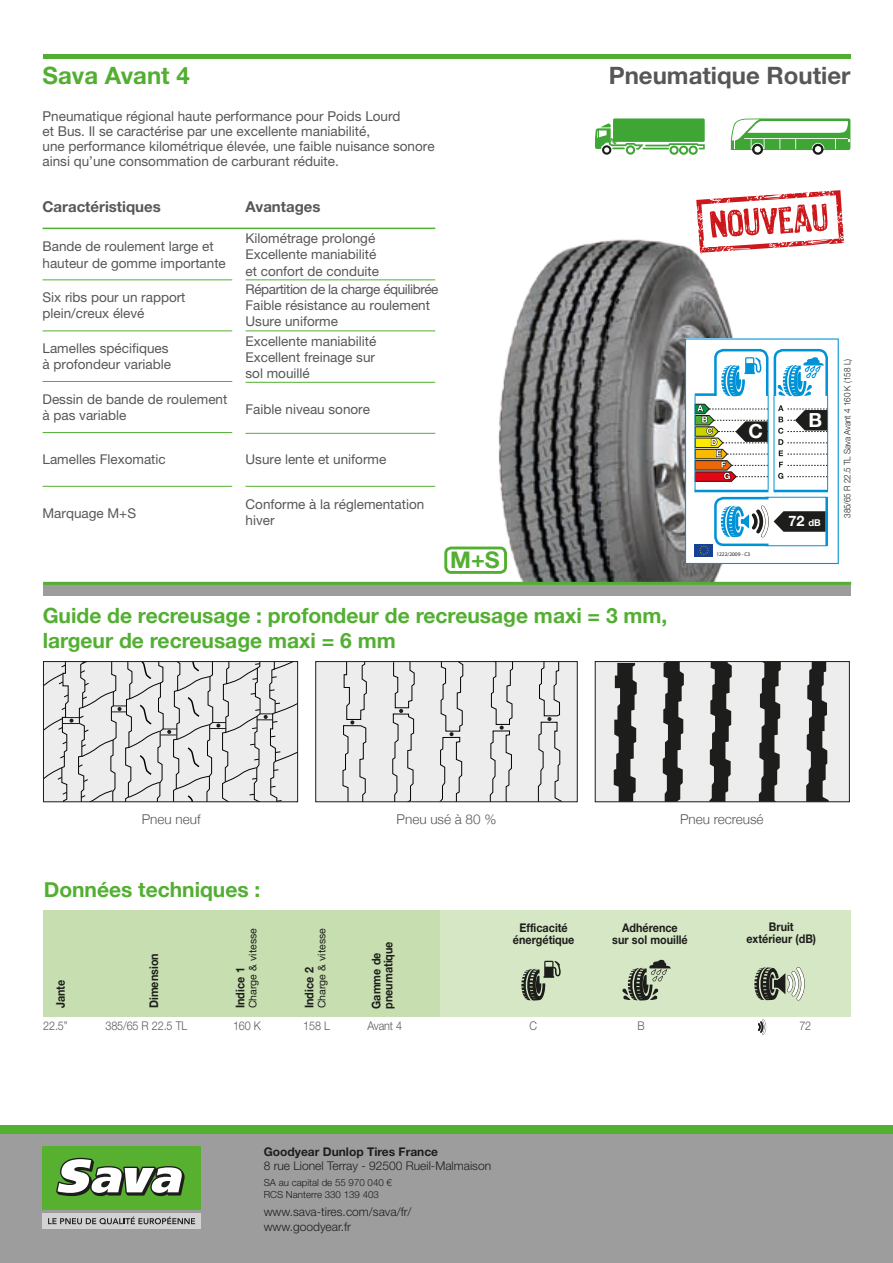
<style>
.page{position:relative;width:893px;height:1263px;background:#fff}
.page>*{position:absolute;margin:0;border:0;box-sizing:border-box;transform-origin:0 0}
.t1{font:700 24px "Helvetica Neue LT Pro";color:#575756}
.t2{font:700 24px "Helvetica Neue LT Pro";color:#53af32}
.t3{font:700 22.95px "Helvetica Neue LT Pro";color:#53af32}
.t4{font:700 21px/25.2px "Helvetica Neue";color:#53af32}
.t5{font:700 19.5px "Helvetica Neue LT Pro";color:#fff}
.t6{font:700 15px "Helvetica Neue LT Pro";color:#575756}
.t7{font:700 14.4px "Helvetica Neue LT Pro";color:#fff}
.t8{font:13.65px/14.9px "Helvetica Neue LT Pro";color:#575756}
.t9{font:13.5px/16.2px "Helvetica Neue LT Pro";color:#575756}
.t10{font:300 13.5px "Helvetica Neue";color:#575756}
.t11{font:700 12px/12px "Helvetica Neue LT Pro";color:#1d1d1b;text-align:center;scale:.9 1}
.t12{font:300 12px/14.4px "Helvetica Neue LT";color:#1d1d1b}
.t13{font:300 12px "Helvetica Neue LT Pro";letter-spacing:-.01em;color:#575756;scale:.9 1}
.t14{font:700 12px "Helvetica Neue LT";color:#1d1d1b}
.t15{font:10.5px "Helvetica Neue LT Pro";color:#1d1d1b}
.t16{font:300 9.75px/11.7px "Helvetica Neue LT";color:#1d1d1b}
.t17{font:700 9.45px "Helvetica Neue LT Pro";color:#fff}
.t18{font:300 9px "Helvetica Neue LT Pro";letter-spacing:-.01em;color:#1d1d1b;scale:.9 1}
.t19{font:5.4px "Helvetica Neue LT Com";color:#1d1d1b}
.s1{font-weight:700}
</style>
<div class="page">
<img style="left:490px;top:239px;width:264px;height:343px">
<div style="left:286px;top:910px;width:565px;height:107px;background:#d6e7c5"></div>
<hr style="left:43px;top:54px;width:807px;height:4px;background:#53af32">
<div style="left:0;top:1130px;width:893px;height:133px;background:#9d9d9d"></div>
<div style="left:0;top:1125px;width:893px;height:9px;background:#53af32"></div>
<div style="left:43px;top:583px;width:808px;height:13px;background:#9d9d9d"></div>
<hr style="left:43px;top:582px;width:808px;height:3px;background:#53af32">
<svg style="left:45px;top:663px;width:251px;height:137px;background:#dbdbdc"></svg>
<div style="left:43px;top:661px;width:255px;height:141px;border:1px solid #1d1d1b"></div>
<div style="left:316px;top:661px;width:261px;height:141px;background:#ededed"></div>
<svg style="left:342px;top:663px;width:219px;height:137px"></svg>
<div style="left:315px;top:661px;width:263px;height:141px;border:1px solid #1d1d1b"></div>
<div style="left:595px;top:661px;width:254px;height:141px;background:#ededed"></div>
<svg style="left:614px;top:663px;width:23px;height:137px"></svg>
<svg style="left:663px;top:663px;width:21px;height:137px"></svg>
<svg style="left:806px;top:663px;width:22px;height:137px"></svg>
<svg style="left:709px;top:663px;width:23px;height:137px"></svg>
<svg style="left:759px;top:663px;width:22px;height:137px"></svg>
<hr style="left:870px;top:661px;width:1px;height:141px;background:#020304">
<div style="left:595px;top:661px;width:255px;height:141px;border:1px solid #1d1d1b"></div>
<svg style="left:521px;top:961px;width:40px;height:39px"></svg>
<svg style="left:622px;top:960px;width:49px;height:40px"></svg>
<svg style="left:754px;top:967px;width:51px;height:33px"></svg>
<div style="left:43px;top:910px;width:396px;height:107px;background:#c7dfb0"></div>
<svg style="left:685px;top:338px;width:154px;height:226px"></svg>
<div style="left:613px;top:118px;width:92px;height:24px;background:#3fa535"></div>
<svg style="left:595px;top:123px;width:110px;height:32px"></svg>
<hr style="left:43px;top:432px;width:189px;height:1px;background:#53af32">
<hr style="left:43px;top:486px;width:189px;height:1px;background:#53af32">
<hr style="left:246px;top:433px;width:189px;height:1px;background:#53af32">
<hr style="left:246px;top:486px;width:189px;height:1px;background:#53af32">
<hr style="left:43px;top:228px;width:392px;height:1px;background:#53af32">
<hr style="left:43px;top:279px;width:189px;height:1px;background:#53af32">
<hr style="left:43px;top:330px;width:189px;height:1px;background:#53af32">
<hr style="left:246px;top:279px;width:189px;height:1px;background:#53af32">
<hr style="left:246px;top:330px;width:189px;height:1px;background:#53af32">
<hr style="left:246px;top:382px;width:189px;height:1px;background:#53af32">
<hr style="left:43px;top:381px;width:189px;height:1px;background:#53af32">
<svg style="left:758px;top:1019px;width:9px;height:16px"></svg>
<div style="left:444px;top:546px;width:63px;height:28px;border:3px solid #53af32;border-radius:5px"></div>
<svg style="left:731px;top:118px;width:119px;height:37px"></svg>
<div style="left:754px;top:146px;width:7px;height:6px;background:#fff;border-radius:50%"></div>
<div style="left:43px;top:1146px;width:158px;height:63px;background:#58b031"></div>
<svg style="left:56px;top:1158px;width:129px;height:38px"></svg>
<div style="left:43px;top:1213px;width:158px;height:16px;background:#d2d2d2"></div>
<svg style="left:48px;top:1216px;width:147px;height:8px"></svg>
<svg style="left:696px;top:190px;width:148px;height:65px"></svg>
<h1 class="t2" style="left:43px;top:60px;width:149px">Sava Avant 4</h1>
<p class="t8" style="left:43px;top:109px;width:394px">Pneumatique régional haute performance pour Poids Lourd<br>et Bus. Il se caractérise par une excellente maniabilité,<br>une performance kilométrique élevée, une faible nuisance sonore ainsi qu’une consommation de carburant réduite.</p>
<p class="t6" style="left:43px;top:197px;width:120px">Caractéristiques</p>
<p class="t6" style="left:246px;top:197px;width:77px">Avantages</p>
<p class="t9" style="left:43px;top:238px;width:185px">Bande de roulement large et hauteur de gomme importante</p>
<p class="t9" style="left:246px;top:230px;width:135px">Kilométrage prolongé<br>Excellente maniabilité et confort de conduite</p>
<p class="t9" style="left:43px;top:289px;width:145px">Six ribs pour un rapport plein/creux élevé</p>
<p class="t9" style="left:246px;top:281px;width:194px">Répartition de la charge équilibrée<br>Faible résistance au roulement<br>Usure uniforme</p>
<p class="t9" style="left:43px;top:340px;width:130px">Lamelles spécifiques à profondeur variable</p>
<p class="t9" style="left:246px;top:333px;width:132px;text-align:justify">Excellente maniabilité Excellent freinage sur sol mouillé</p>
<p class="t9" style="left:43px;top:391px;width:186px">Dessin de bande de roulement à pas variable</p>
<p class="t9" style="left:43px;top:451px;width:125px">Lamelles Flexomatic</p>
<p class="t9" style="left:246px;top:401px;width:126px">Faible niveau sonore</p>
<p class="t9" style="left:246px;top:451px;width:142px">Usure lente et uniforme</p>
<p class="t9" style="left:43px;top:505px;width:95px">Marquage M+S</p>
<p class="t9" style="left:246px;top:496px;width:180px">Conforme à la réglementation hiver</p>
<h2 class="t3" style="left:450px;top:546px;width:51px">M+S</h2>
<h1 class="t1" style="left:609px;top:60px;width:243px">Pneumatique Routier</h1>
<h3 class="t5" style="left:749px;top:419px;width:16px">C</h3>
<p class="t19" style="left:716px;top:551px;width:36px">1222/2009 - <span class="s1">C3</span></p>
<h3 class="t5" style="left:809px;top:408px;width:15px">B</h3>
<p class="t7" style="left:788px;top:512px;width:18px">72</p>
<p class="t17" style="left:808px;top:517px;width:14px">dB</p>
<p class="t18" style="left:842px;top:518px;width:178px;rotate:-90deg">385/65 R 22.5 TL Sava Avant 4 160 K (158 L)</p>
<h3 class="t4" style="left:43px;top:603px;width:626px">Guide de recreusage : profondeur de recreusage maxi = 3 mm, largeur de recreusage maxi = 6 mm</h3>
<p class="t10" style="left:142px;top:808px;width:60px">Pneu neuf</p>
<p class="t10" style="left:397px;top:808px;width:101px">Pneu usé à 80 %</p>
<p class="t10" style="left:680px;top:808px;width:85px">Pneu recreusé</p>
<h3 class="t4" style="left:44px;top:877px;width:218px">Données techniques :</h3>
<p class="t11" style="left:54px;top:1008px;width:33px;rotate:-90deg">Jante</p>
<p class="t11" style="left:147px;top:1008px;width:62px;rotate:-90deg">Dimension</p>
<p class="t15" style="left:247px;top:1008px;width:81px;rotate:-90deg">Charge &amp; vitesse</p>
<p class="t11" style="left:234px;top:1008px;width:47px;rotate:-90deg">Indice 1</p>
<p class="t15" style="left:316px;top:1008px;width:81px;rotate:-90deg">Charge &amp; vitesse</p>
<p class="t11" style="left:303px;top:1008px;width:47px;rotate:-90deg">Indice 2</p>
<p class="t11" style="left:370px;top:1009px;width:76px;text-align:left;rotate:-90deg">Gamme de pneumatique</p>
<p class="t11" style="left:513px;top:921px;width:70px">Efficacité énergétique</p>
<p class="t11" style="left:612px;top:921px;width:85px">Adhérence<br>sur sol mouillé</p>
<p class="t11" style="left:746px;top:921px;width:79px">Bruit extérieur (dB)</p>
<p class="t13" style="left:43px;top:1019px;width:29px">22.5”</p>
<p class="t13" style="left:105px;top:1019px;width:93px">385/65 R 22.5 TL</p>
<p class="t13" style="left:233px;top:1019px;width:32px">160 K</p>
<p class="t13" style="left:303px;top:1019px;width:31px">158 L</p>
<p class="t13" style="left:367px;top:1019px;width:40px">Avant 4</p>
<p class="t13" style="left:529px;top:1019px;width:10px">C</p>
<p class="t13" style="left:637px;top:1019px;width:10px">B</p>
<p class="t13" style="left:799px;top:1019px;width:15px">72</p>
<p class="t14" style="left:264px;top:1144px;width:176px">Goodyear Dunlop Tires France</p>
<p class="t12" style="left:264px;top:1158px;width:229px">8 rue Lionel Terray - 92500 Rueil-Malmaison</p>
<p class="t16" style="left:264px;top:1176px;width:130px">SA au capital de 55 970 040 €<br>RCS Nanterre 330 139 403</p>
<p class="t12" style="left:264px;top:1204px;width:149px">www.sava-tires.com/sava/fr/ www.goodyear.fr</p>
</div>
